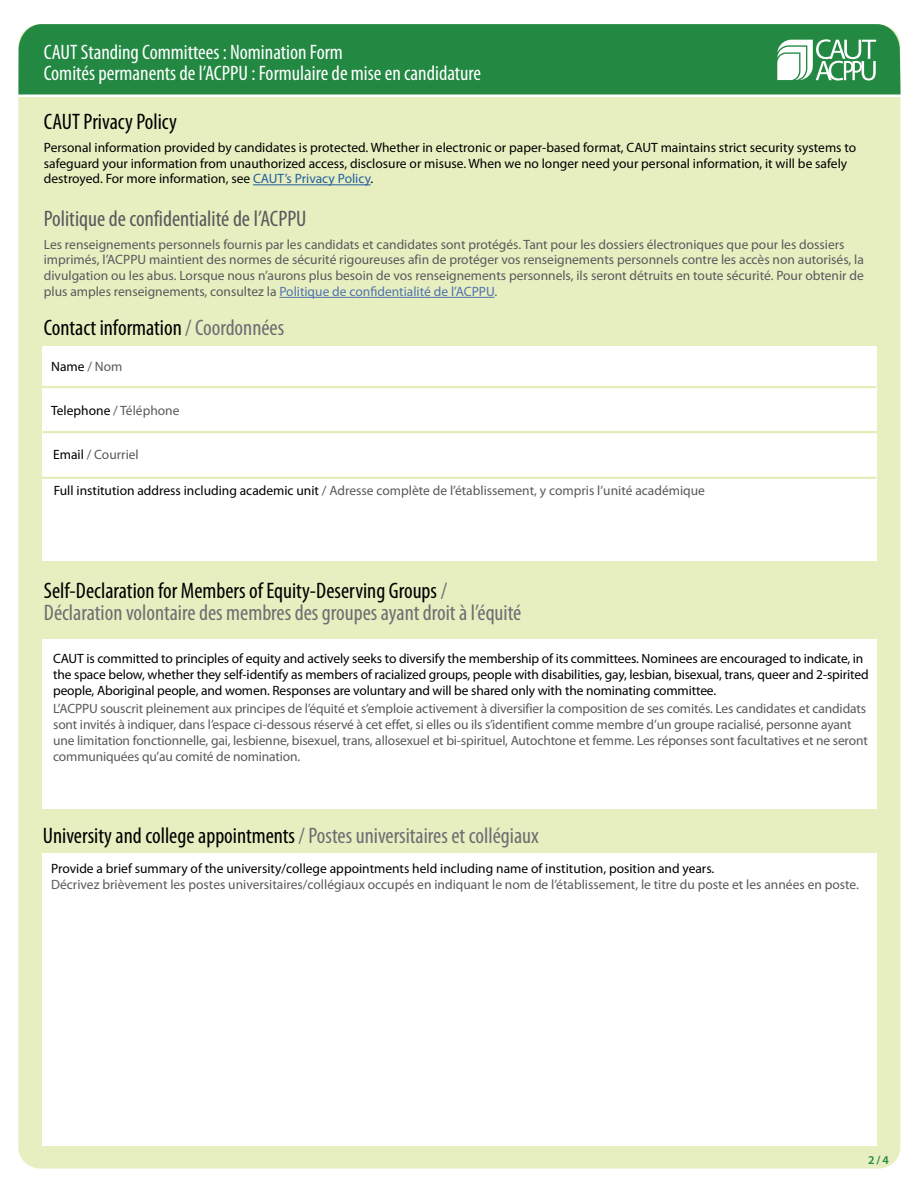
<style>
.page{position:relative;width:918px;height:1188px;background:#fff}
.page>*{position:absolute;margin:0;border:0;box-sizing:border-box;transform-origin:0 0}
.t1{font:condensed 22.5px/22.5px "Myriad Pro";color:#6d6e71}
.t2{font:condensed 22.5px "Myriad Pro";color:#000}
.t3{font:condensed 22.5px "Myriad Pro";color:#58595b}
.t4{font:condensed 21px "Myriad Pro";color:#fff}
.t5{font:13.5px/15.8px "Myriad Pro";color:#58595b}
.t6{font:13.5px/15.8px "Myriad Pro";letter-spacing:-.005em;color:#000}
.t7{font:600 12px "Myriad Pro";color:#228842}
.s1{color:#215e9e}
.s2{color:#4f73ad}
.s3{color:#6d6e71}
.s4{color:#58595b}
.s5{color:#000}
</style>
<div class="page">
<div style="left:18px;top:24px;width:882px;height:1145px;background:#e7efc1;border-radius:22px"></div>
<div style="left:42px;top:347px;width:835px;height:214px;background:#fff"></div>
<hr style="left:42px;top:386px;width:834px;height:2px;background:#e3edb8">
<hr style="left:42px;top:431px;width:835px;height:2px;background:#e3edb8">
<div style="left:42px;top:639px;width:834px;height:170px;background:#fff"></div>
<svg style="left:18px;top:94px;width:883px;height:3px;background:#daebdf"></svg>
<div style="left:18px;top:24px;width:883px;height:70px;background:#228842"></div>
<hr style="left:42px;top:477px;width:834px;height:2px;background:#e3edb8">
<hr style="left:253px;top:184px;width:118px;height:1px;background:#215e9e">
<hr style="left:279px;top:297px;width:216px;height:1px;background:#4f73ad">
<svg style="left:777px;top:39px;width:99px;height:42px;background:#8cc19d"></svg>
<div style="left:42px;top:853px;width:835px;height:293px;background:#fff"></div>
<p class="t4" style="left:44px;top:39px;width:301px">CAUT Standing Committees : Nomination Form</p>
<p class="t4" style="left:44px;top:60px;width:439px">Comités permanents de l’ACPPU : Formulaire de mise en candidature</p>
<p class="t2" style="left:44px;top:108px;width:135px">CAUT Privacy Policy</p>
<p class="t6" style="left:44px;top:139px;width:814px">Personal information provided by candidates is protected. Whether in electronic or paper-based format, CAUT maintains strict security systems to safeguard your information from unauthorized access, disclosure or misuse. When we no longer need your personal information, it will be safely destroyed. For more information, see <span class="s1">CAUT’s Privacy Policy</span>.</p>
<p class="t3" style="left:44px;top:205px;width:264px">Politique de confidentialité de l’ACPPU</p>
<p class="t5" style="left:44px;top:236px;width:822px">Les renseignements personnels fournis par les candidats et candidates sont protégés. Tant pour les dossiers électroniques que pour les dossiers imprimés, l’ACPPU maintient des normes de sécurité rigoureuses afin de protéger vos renseignements personnels contre les accès non autorisés, la divulgation ou les abus. Lorsque nous n’aurons plus besoin de vos renseignements personnels, ils seront détruits en toute sécurité. Pour obtenir de plus amples renseignements, consultez la <span class="s2">Politique de confidentialité de l’ACPPU</span>.</p>
<p class="t2" style="left:44px;top:314px;width:242px">Contact information <span class="s3">/ Coordonnées</span></p>
<p class="t6" style="left:51px;top:358px;width:73px">Name <span class="s4">/ Nom</span></p>
<p class="t5" style="left:51px;top:402px;width:130px"><span class="s5">Telephone</span> / Téléphone</p>
<p class="t5" style="left:53px;top:446px;width:87px"><span class="s5">Email</span> / Courriel</p>
<p class="t5" style="left:54px;top:483px;width:653px"><span class="s5">Full institution address including academic unit</span> / Adresse complète de l’établissement, y compris l’unité académique</p>
<p class="t1" style="left:44px;top:579px;width:479px"><span class="s5">Self-Declaration for Members of Equity-Deserving Groups</span> /<br>Déclaration volontaire des membres des groupes ayant droit à l’équité</p>
<p class="t6" style="left:53px;top:651px;width:817px">CAUT is committed to principles of equity and actively seeks to diversify the membership of its committees. Nominees are encouraged to indicate, in the space below, whether they self-identify as members of racialized groups, people with disabilities, gay, lesbian, bisexual, trans, queer and 2-spirited people, Aboriginal people, and women. Responses are voluntary and will be shared only with the nominating committee.</p>
<p class="t5" style="left:53px;top:701px;width:816px">L’ACPPU souscrit pleinement aux principes de l’équité et s’emploie activement à diversifier la composition de ses comités. Les candidates et candidats sont invités à indiquer, dans l’espace ci-dessous réservé à cet effet, si elles ou ils s’identifient comme membre d’un groupe racialisé, personne ayant une limitation fonctionnelle, gai, lesbienne, bisexuel, trans, allosexuel et bi-spirituel, Autochtone et femme. Les réponses sont facultatives et ne seront communiquées qu’au comité de nomination.</p>
<p class="t1" style="left:43px;top:824px;width:497px"><span class="s5">University and college appointments</span> / Postes universitaires et collégiaux</p>
<p class="t6" style="left:51px;top:860px;width:665px">Provide a brief summary of the university/college appointments held including name of institution, position and years.</p>
<p class="t5" style="left:51px;top:876px;width:809px">Décrivez brièvement les postes universitaires/collégiaux occupés en indiquant le nom de l’établissement, le titre du poste et les années en poste.</p>
<p class="t7" style="left:868px;top:1152px;width:22px">2 / 4</p>
</div>
